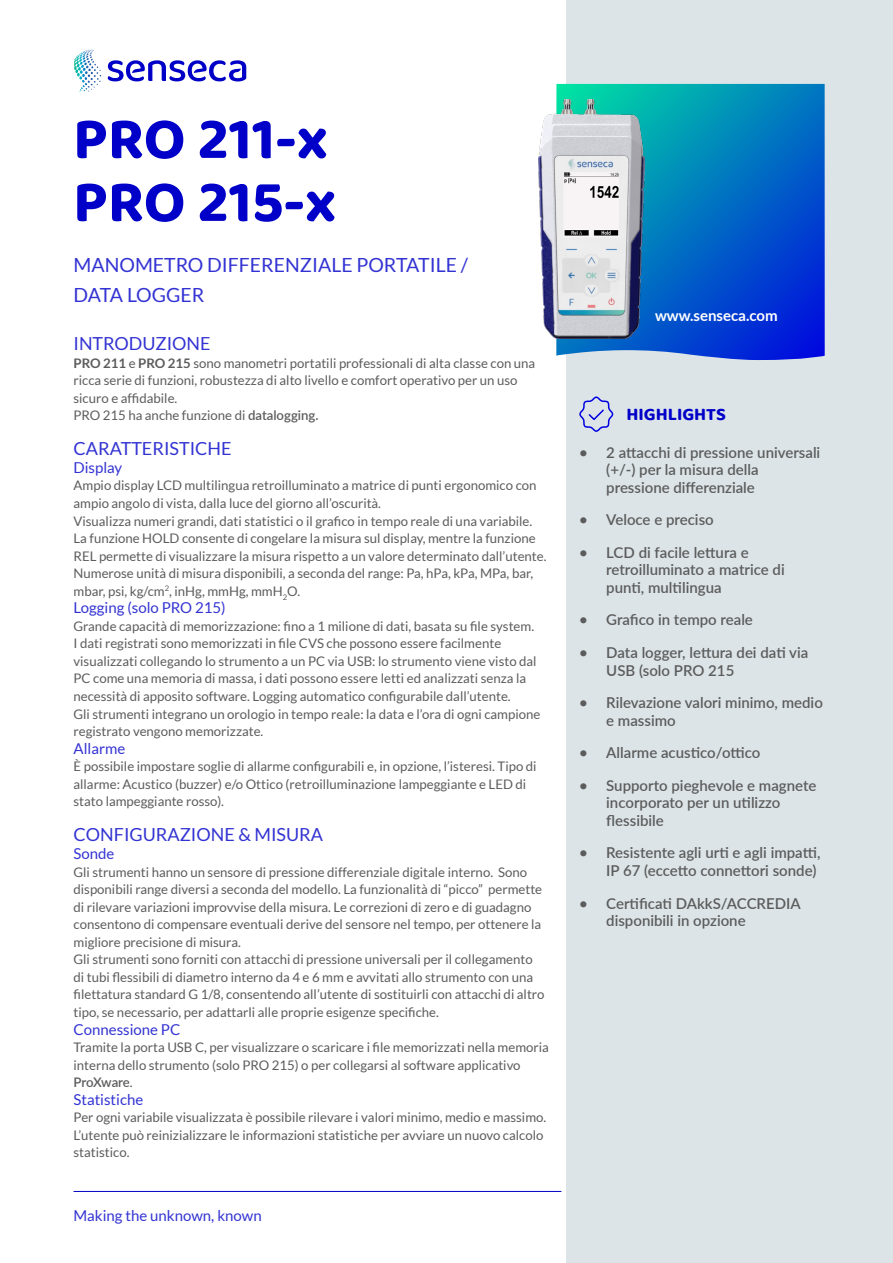
<style>
.page{position:relative;width:893px;height:1263px;background:#fff}
.page>*{position:absolute;margin:0;border:0;box-sizing:border-box;transform-origin:0 0}
.t1{font:700 60px "Baloo 2";color:#0000c8}
.t2{font:19.5px "Lato";color:#3333d3}
.t3{font:18px "Lato";color:#3333d3}
.t4{font:700 18px "Baloo 2";color:#0000c8}
.t5{font:600 15px/17.5px "Lato";color:#5c5c5c}
.t6{font:15px "Lato";color:#3333d3}
.t7{font:700 15px "Lato";color:#fff}
.t8{font:13.2px/17.5px "Lato";color:#5c5c5c}
.s1{font-weight:700}
.s2{font-weight:600}
</style>
<div class="page">
<div style="left:566px;top:0;width:327px;height:1263px;background:#dce4e8"></div>
<svg style="left:556px;top:84px;width:269px;height:276px;background:#0669c5"></svg>
<svg style="left:108px;top:60px;width:138px;height:21px"></svg>
<svg style="left:80px;top:49px;width:14px;height:6px"></svg>
<hr style="left:74px;top:1191px;width:487px;height:1px;background:#0000c7">
<img style="left:538px;top:100px;width:106px;height:238px">
<svg style="left:579px;top:396px;width:35px;height:36px"></svg>
<p class="t1" style="left:73px;top:102px;width:256px">PRO 211-x</p>
<p class="t1" style="left:73px;top:165px;width:264px">PRO 215-x</p>
<p class="t2" style="left:74px;top:254px;width:396px">MANOMETRO DIFFERENZIALE PORTATILE /</p>
<p class="t2" style="left:74px;top:284px;width:132px">DATA LOGGER</p>
<p class="t3" style="left:74px;top:333px;width:139px">INTRODUZIONE</p>
<p class="t8" style="left:74px;top:354px;width:463px"><span class="s1">PRO 211</span> e <span class="s1">PRO 215</span> sono manometri portatili professionali di alta classe con una ricca serie di funzioni, robustezza di alto livello e comfort operativo per un uso sicuro e affidabile.</p>
<p class="t8" style="left:74px;top:407px;width:247px">PRO 215 ha anche funzione di <span class="s2">datalogging.</span></p>
<p class="t3" style="left:74px;top:439px;width:160px">CARATTERISTICHE</p>
<p class="t6" style="left:74px;top:459px;width:50px">Display</p>
<p class="t8" style="left:74px;top:477px;width:464px">Ampio display LCD multilingua retroilluminato a matrice di punti ergonomico con ampio angolo di vista, dalla luce del giorno all’oscurità.</p>
<p class="t8" style="left:74px;top:512px;width:460px">Visualizza numeri grandi, dati statistici o il grafico in tempo reale di una variabile.</p>
<p class="t8" style="left:74px;top:529px;width:475px">La funzione HOLD consente di congelare la misura sul display, mentre la funzione<br>REL permette di visualizzare la misura rispetto a un valore determinato dall’utente.</p>
<p class="t8" style="left:74px;top:564px;width:461px">Numerose unità di misura disponibili, a seconda del range: Pa, hPa, kPa, MPa, bar, mbar, psi, kg/cm<sup>2</sup>, inHg, mmHg, mmH<sub>2</sub>O.</p>
<p class="t6" style="left:74px;top:599px;width:154px">Logging (solo PRO 215)</p>
<p class="t8" style="left:74px;top:617px;width:465px">Grande capacità di memorizzazione: fino a 1 milione di dati, basata su file system.<br>I dati registrati sono memorizzati in file CVS che possono essere facilmente visualizzati collegando lo strumento a un PC via USB: lo strumento viene visto dal PC come una memoria di massa, i dati possono essere letti ed analizzati senza la necessità di apposito software. Logging automatico configurabile dall’utente.</p>
<p class="t8" style="left:74px;top:705px;width:468px">Gli strumenti integrano un orologio in tempo reale: la data e l’ora di ogni campione registrato vengono memorizzate.</p>
<p class="t6" style="left:74px;top:740px;width:53px">Allarme</p>
<p class="t8" style="left:74px;top:758px;width:465px">È possibile impostare soglie di allarme configurabili e, in opzione, l’isteresi. Tipo di allarme: Acustico (buzzer) e/o Ottico (retroilluminazione lampeggiante e LED di stato lampeggiante rosso).</p>
<p class="t3" style="left:74px;top:825px;width:251px">CONFIGURAZIONE &amp; MISURA</p>
<p class="t6" style="left:74px;top:845px;width:42px">Sonde</p>
<p class="t8" style="left:74px;top:863px;width:470px">Gli strumenti hanno un sensore di pressione differenziale digitale interno. Sono disponibili range diversi a seconda del modello. La funzionalità di “picco” permette di rilevare variazioni improvvise della misura. Le correzioni di zero e di guadagno consentono di compensare eventuali derive del sensore nel tempo, per ottenere la migliore precisione di misura.</p>
<p class="t8" style="left:74px;top:951px;width:473px">Gli strumenti sono forniti con attacchi di pressione universali per il collegamento di tubi flessibili di diametro interno da 4 e 6 mm e avvitati allo strumento con una filettatura standard G 1/8, consentendo all’utente di sostituirli con attacchi di altro tipo, se necessario, per adattarli alle proprie esigenze specifiche.</p>
<p class="t6" style="left:74px;top:1021px;width:108px">Connessione PC</p>
<p class="t8" style="left:74px;top:1038px;width:477px">Tramite la porta USB C, per visualizzare o scaricare i file memorizzati nella memoria interna dello strumento (solo PRO 215) o per collegarsi al software applicativo<br><span class="s2">ProXware</span>.</p>
<p class="t6" style="left:74px;top:1091px;width:71px">Statistiche</p>
<p class="t8" style="left:74px;top:1109px;width:474px">Per ogni variabile visualizzata è possibile rilevare i valori minimo, medio e massimo.<br>L’utente può reinizializzare le informazioni statistiche per avviare un nuovo calcolo statistico.</p>
<p class="t6" style="left:74px;top:1207px;width:190px">Making the unknown, known</p>
<p class="t7" style="left:655px;top:307px;width:124px">www.senseca.com</p>
<p class="t4" style="left:626px;top:404px;width:101px">HIGHLIGHTS</p>
<p class="t5" style="left:606px;top:443px;width:216px;text-indent:-27px">• 2 attacchi di pressione universali (+/-) per la misura della pressione differenziale</p>
<p class="t5" style="left:579px;top:510px;width:136px">• Veloce e preciso</p>
<p class="t5" style="left:606px;top:543px;width:180px;text-indent:-27px">• LCD di facile lettura e retroilluminato a matrice di punti, multilingua</p>
<p class="t5" style="left:579px;top:611px;width:175px">• Grafico in tempo reale</p>
<p class="t5" style="left:606px;top:643px;width:203px;text-indent:-27px">• Data logger, lettura dei dati via<br>USB (solo PRO 215</p>
<p class="t5" style="left:606px;top:693px;width:218px;text-indent:-27px">• Rilevazione valori minimo, medio e massimo</p>
<p class="t5" style="left:579px;top:743px;width:183px">• Allarme acustico/ottico</p>
<p class="t5" style="left:606px;top:776px;width:212px;text-indent:-27px">• Supporto pieghevole e magnete incorporato per un utilizzo flessibile</p>
<p class="t5" style="left:579px;top:843px;width:243px;text-align:right">• Resistente agli urti e agli impatti,<br>IP 67 (eccetto connettori sonde)</p>
<p class="t5" style="left:606px;top:894px;width:196px;text-indent:-27px">• Certificati DAkkS/ACCREDIA disponibili in opzione</p>
</div>
